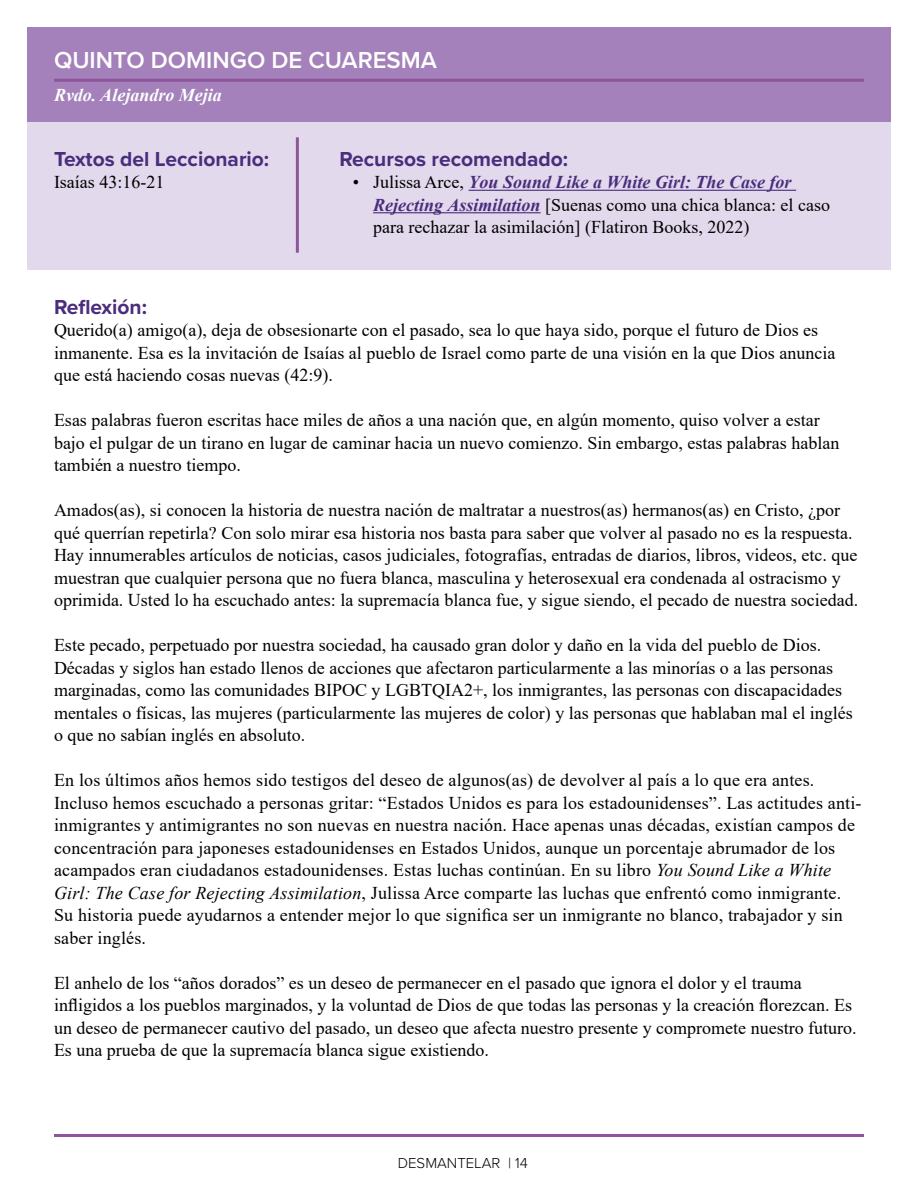
<style>
.page{position:relative;width:918px;height:1188px;background:#fff}
.page>*{position:absolute;margin:0;border:0;box-sizing:border-box;transform-origin:0 0}
.t1{font:600 24px "Proxima Nova";color:#fff}
.t2{font:700 21px "Proxima Nova";color:#4a2d7d}
.t3{font:18px/22.5px "Times New Roman";color:#000}
.t4{font:italic 700 18px "Times New Roman";color:#fff}
.t5{font:300 15px "Proxima Nova";color:#000}
.s1{font-weight:700;font-style:italic;color:#4a2d7d}
.s2{font-style:italic}
</style>
<div class="page">
<div style="left:27px;top:27px;width:864px;height:95px;background:#a481ba"></div>
<hr style="left:54px;top:79px;width:810px;height:3px;background:#8e549c">
<hr style="left:54px;top:1134px;width:810px;height:3px;background:#8e549c">
<div style="left:27px;top:122px;width:864px;height:148px;background:#e2d9ec"></div>
<hr style="left:469px;top:190px;width:327px;height:1px;background:#4a2d7d">
<hr style="left:373px;top:212px;width:168px;height:1px;background:#4a2d7d">
<hr style="left:296px;top:137px;width:3px;height:116px;background:#8e549c">
<h1 class="t1" style="left:54px;top:42px;width:385px">QUINTO DOMINGO DE CUARESMA</h1>
<p class="t4" style="left:54px;top:83px;width:169px">Rvdo. Alejandro Mejia</p>
<p class="t2" style="left:54px;top:143px;width:217px">Textos del Leccionario:</p>
<p class="t3" style="left:54px;top:170px;width:112px">Isaías 43:16-21</p>
<p class="t2" style="left:339px;top:143px;width:230px">Recursos recomendado:</p>
<p class="t3" style="left:373px;top:170px;width:458px;text-indent:-20px">• Julissa Arce, <span class="s1">You Sound Like a White Girl: The Case for<br>Rejecting Assimilation</span> [Suenas como una chica blanca: el caso para rechazar la asimilación] (Flatiron Books, 2022)</p>
<p class="t2" style="left:54px;top:291px;width:94px">Reflexión:</p>
<p class="t3" style="left:54px;top:318px;width:783px">Querido(a) amigo(a), deja de obsesionarte con el pasado, sea lo que haya sido, porque el futuro de Dios es inmanente. Esa es la invitación de Isaías al pueblo de Israel como parte de una visión en la que Dios anuncia que está haciendo cosas nuevas (42:9).</p>
<p class="t3" style="left:54px;top:408px;width:787px">Esas palabras fueron escritas hace miles de años a una nación que, en algún momento, quiso volver a estar bajo el pulgar de un tirano en lugar de caminar hacia un nuevo comienzo. Sin embargo, estas palabras hablan también a nuestro tiempo.</p>
<p class="t3" style="left:54px;top:498px;width:806px">Amados(as), si conocen la historia de nuestra nación de maltratar a nuestros(as) hermanos(as) en Cristo, ¿por qué querrían repetirla? Con solo mirar esa historia nos basta para saber que volver al pasado no es la respuesta.<br>Hay innumerables artículos de noticias, casos judiciales, fotografías, entradas de diarios, libros, videos, etc. que muestran que cualquier persona que no fuera blanca, masculina y heterosexual era condenada al ostracismo y oprimida. Usted lo ha escuchado antes: la supremacía blanca fue, y sigue siendo, el pecado de nuestra sociedad.</p>
<p class="t3" style="left:54px;top:633px;width:800px">Este pecado, perpetuado por nuestra sociedad, ha causado gran dolor y daño en la vida del pueblo de Dios.<br>Décadas y siglos han estado llenos de acciones que afectaron particularmente a las minorías o a las personas marginadas, como las comunidades BIPOC y LGBTQIA2+, los inmigrantes, las personas con discapacidades mentales o físicas, las mujeres (particularmente las mujeres de color) y las personas que hablaban mal el inglés o que no sabían inglés en absoluto.</p>
<p class="t3" style="left:54px;top:768px;width:809px">En los últimos años hemos sido testigos del deseo de algunos(as) de devolver al país a lo que era antes.<br>Incluso hemos escuchado a personas gritar: “Estados Unidos es para los estadounidenses”. Las actitudes anti&shy;inmigrantes y antimigrantes no son nuevas en nuestra nación. Hace apenas unas décadas, existían campos de concentración para japoneses estadounidenses en Estados Unidos, aunque un porcentaje abrumador de los acampados eran ciudadanos estadounidenses. Estas luchas continúan. En su libro <span class="s2">You Sound Like a White Girl: The Case for Rejecting Assimilation</span>, Julissa Arce comparte las luchas que enfrentó como inmigrante.<br>Su historia puede ayudarnos a entender mejor lo que significa ser un inmigrante no blanco, trabajador y sin saber inglés.</p>
<p class="t3" style="left:54px;top:971px;width:804px">El anhelo de los “años dorados” es un deseo de permanecer en el pasado que ignora el dolor y el trauma infligidos a los pueblos marginados, y la voluntad de Dios de que todas las personas y la creación florezcan. Es un deseo de permanecer cautivo del pasado, un deseo que afecta nuestro presente y compromete nuestro futuro.<br>Es una prueba de que la supremacía blanca sigue existiendo.</p>
<p class="t5" style="left:398px;top:1152px;width:132px">DESMANTELAR | 14</p>
</div>
